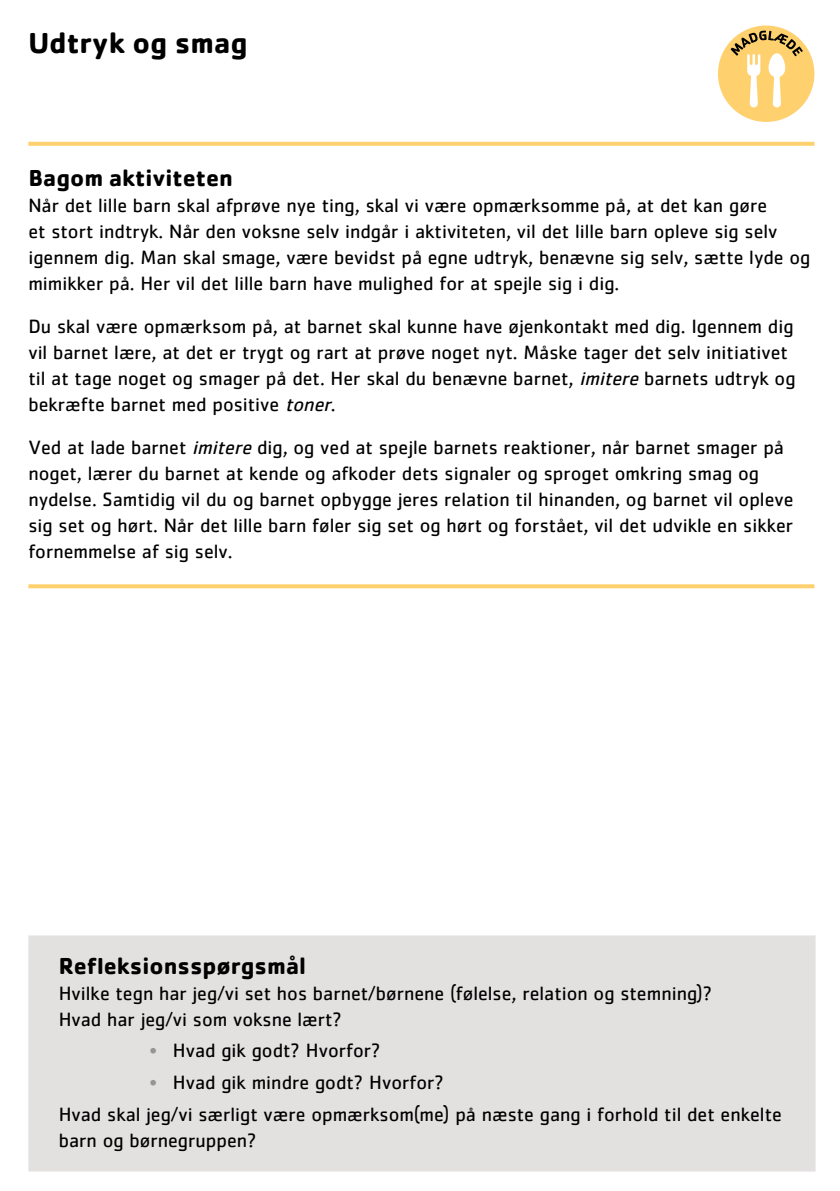
<style>
.page{position:relative;width:840px;height:1191px;background:#fff}
.page>*{position:absolute;margin:0;border:0;box-sizing:border-box;transform-origin:0 0}
.t1{font:700 30px "Cachet";color:#000}
.t2{font:700 24px "Cachet";color:#000}
.t3{font:20px/26px "Cachet";color:#000}
.s1{font-style:italic}
.s2{color:#969595}
</style>
<div class="page">
<div style="left:717px;top:26px;width:97px;height:96px;background:#fed16e;border-radius:50%"></div>
<svg style="left:730px;top:31px;width:72px;height:76px"></svg>
<div style="left:30px;top:937px;width:783px;height:232px;background:#e3e0e0"></div>
<svg style="left:28px;top:935px;width:787px;height:4px;fill:#e3e0e0"></svg>
<hr style="left:28px;top:939px;width:4px;height:228px;background:#e3e0e0">
<hr style="left:811px;top:939px;width:4px;height:228px;background:#e3e0e0">
<hr style="left:28px;top:1167px;width:787px;height:4px;background:#e3e0e0">
<svg style="left:28px;top:142px;width:786px;height:4px;background:#fed375"></svg>
<svg style="left:28px;top:584px;width:786px;height:4px;background:#fed478"></svg>
<h1 class="t1" style="left:28px;top:23px;width:220px">Udtryk og smag</h1>
<p class="t2" style="left:28px;top:162px;width:206px">Bagom aktiviteten</p>
<p class="t3" style="left:28px;top:192px;width:783px">Når det lille barn skal afprøve nye ting, skal vi være opmærksomme på, at det kan gøre<br>et stort indtryk. Når den voksne selv indgår i aktiviteten, vil det lille barn opleve sig selv igennem dig. Man skal smage, være bevidst på egne udtryk, benævne sig selv, sætte lyde og mimikker på. Her vil det lille barn have mulighed for at spejle sig i dig.</p>
<p class="t3" style="left:28px;top:313px;width:768px">Du skal være opmærksom på, at barnet skal kunne have øjenkontakt med dig. Igennem dig vil barnet lære, at det er trygt og rart at prøve noget nyt. Måske tager det selv initiativet til at tage noget og smager på det. Her skal du benævne barnet, <span class="s1">imitere</span> barnets udtryk og bekræfte barnet med positive <span class="s1">toner</span>.</p>
<p class="t3" style="left:28px;top:434px;width:766px">Ved at lade barnet <span class="s1">imitere</span> dig, og ved at spejle barnets reaktioner, når barnet smager på noget, lærer du barnet at kende og afkoder dets signaler og sproget omkring smag og nydelse. Samtidig vil du og barnet opbygge jeres relation til hinanden, og barnet vil opleve sig set og hørt. Når det lille barn føler sig set og hørt og forstået, vil det udvikle en sikker fornemmelse af sig selv.</p>
<p class="t2" style="left:59px;top:950px;width:248px">Refleksionsspørgsmål</p>
<p class="t3" style="left:59px;top:979px;width:655px">Hvilke tegn har jeg/vi set hos barnet/børnene (følelse, relation og stemning)?<br>Hvad har jeg/vi som voksne lært?</p>
<p class="t3" style="left:149px;top:1037px;width:232px"><span class="s2">•</span> Hvad gik godt? Hvorfor?</p>
<p class="t3" style="left:59px;top:1066px;width:724px;line-height:31.6px;text-indent:91px"><span class="s2">•</span> Hvad gik mindre godt? Hvorfor?<br>Hvad skal jeg/vi særligt være opmærksom(me) på næste gang i forhold til det enkelte</p>
<p class="t3" style="left:59px;top:1126px;width:199px">barn og børnegruppen?</p>
</div>
